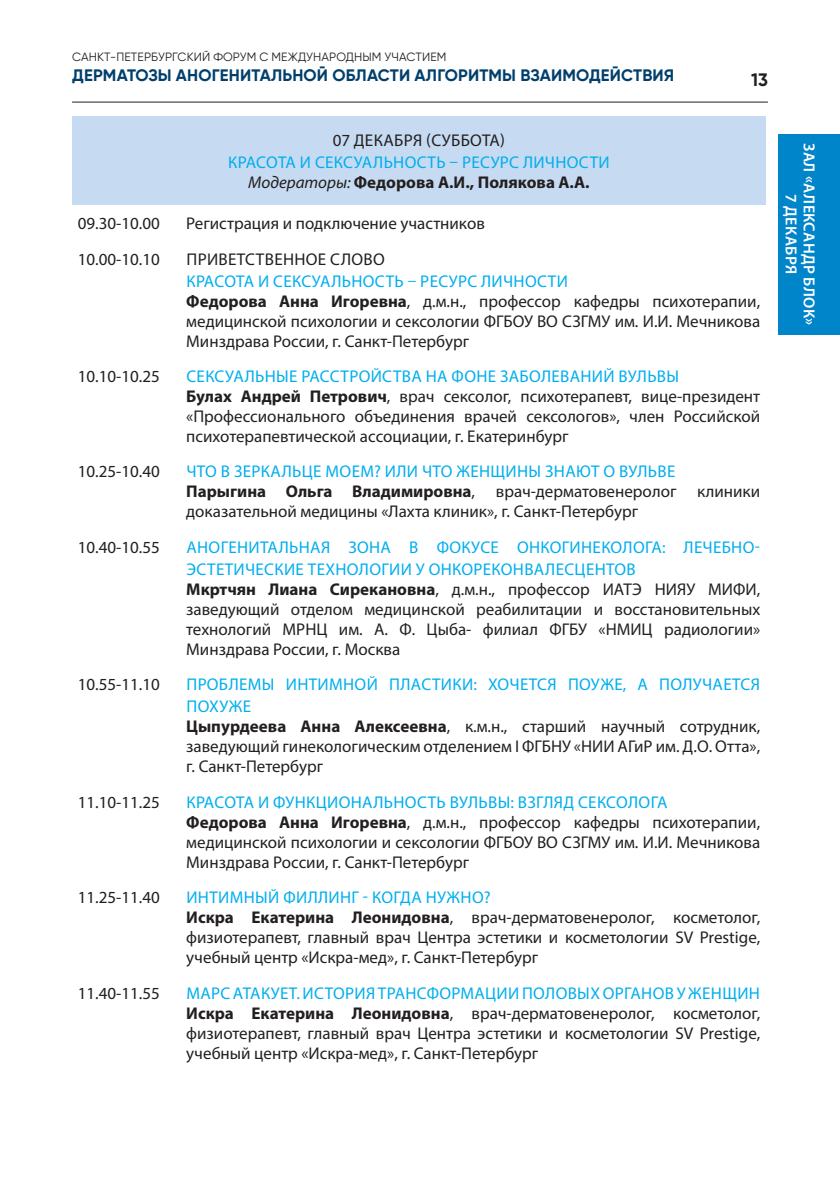
<style>
.page{position:relative;width:840px;height:1191px;background:#fff}
.page>*{position:absolute;margin:0;border:0;box-sizing:border-box;transform-origin:0 0}
.t1{font:700 18px "Gilroy";color:#231f20}
.t2{font:17px/20px "Myriad Pro";color:#231f20}
.t3{font:17px/22px "Myriad Pro";letter-spacing:.02em;color:#00aeef}
.t4{font:17px "Myriad Pro";letter-spacing:.02em;color:#231f20}
.t5{font:700 16.6px "Gilroy";letter-spacing:.01em;color:#003f6c}
.t6{font:600 16px/18px "Myriad Pro";letter-spacing:.02em;color:#fff;text-align:center}
.t7{font:12px "Gilroy";letter-spacing:.01em;color:#231f20}
.s1{font-style:italic;color:#231f20}
.s2{font-weight:700;color:#231f20}
.s3{color:#00aeef}
.s4{font-weight:700}
</style>
<div class="page">
<hr style="left:72px;top:102px;width:695px;height:1px;background:#231f20">
<div style="left:72px;top:116px;width:693px;height:89px;background:#c6dbf1"></div>
<div style="left:778px;top:134px;width:61px;height:201px;background:#0084ca"></div>
<p class="t7" style="left:72px;top:50px;width:376px">САНКТ-ПЕТЕРБУРГСКИЙ ФОРУМ С МЕЖДУНАРОДНЫМ УЧАСТИЕМ</p>
<p class="t5" style="left:72px;top:65px;width:603px">ДЕРМАТОЗЫ АНОГЕНИТАЛЬНОЙ ОБЛАСТИ АЛГОРИТМЫ ВЗАИМОДЕЙСТВИЯ</p>
<p class="t1" style="left:750px;top:69px;width:18px">13</p>
<p class="t4" style="left:332px;top:130px;width:174px">07 ДЕКАБРЯ (СУББОТА)</p>
<p class="t3" style="left:228px;top:152px;width:382px;line-height:20px;text-align:center">КРАСОТА И СЕКСУАЛЬНОСТЬ – РЕСУРС ЛИЧНОСТИ<br><span class="s1">Модераторы:</span> <span class="s2">Федорова А.И., Полякова А.А.</span></p>
<p class="t2" style="left:78px;top:213px;width:84px">09.30-10.00</p>
<p class="t2" style="left:186px;top:213px;width:300px">Регистрация и подключение участников</p>
<p class="t2" style="left:78px;top:249px;width:84px">10.00-10.10</p>
<p class="t4" style="left:186px;top:248px;width:200px">ПРИВЕТСТВЕННОЕ СЛОВО</p>
<p class="t2" style="left:186px;top:271px;width:575px"><span class="s3">КРАСОТА И СЕКСУАЛЬНОСТЬ – РЕСУРС ЛИЧНОСТИ<br></span><span class="s4">Федорова Анна Игоревна</span>, д.м.н., профессор кафедры психотерапии, медицинской психологии и сексологии ФГБОУ ВО СЗГМУ им. И.И. Мечникова Минздрава России, г. Санкт-Петербург</p>
<p class="t2" style="left:78px;top:366px;width:84px">10.10-10.25</p>
<p class="t2" style="left:186px;top:366px;width:575px"><span class="s3">СЕКСУАЛЬНЫЕ РАССТРОЙСТВА НА ФОНЕ ЗАБОЛЕВАНИЙ ВУЛЬВЫ<br></span><span class="s4">Булах Андрей Петрович</span>, врач сексолог, психотерапевт, вице-президент «Профессионального объединения врачей сексологов», член Российской психотерапевтической ассоциации, г. Екатеринбург</p>
<p class="t2" style="left:78px;top:461px;width:84px">10.25-10.40</p>
<p class="t2" style="left:186px;top:461px;width:575px"><span class="s3">ЧТО В ЗЕРКАЛЬЦЕ МОЕМ? ИЛИ ЧТО ЖЕНЩИНЫ ЗНАЮТ О ВУЛЬВЕ<br></span><span class="s4">Парыгина Ольга Владимировна</span>, врач-дерматовенеролог клиники доказательной медицины «Лахта клиник», г. Санкт-Петербург</p>
<p class="t2" style="left:78px;top:537px;width:84px">10.40-10.55</p>
<p class="t3" style="left:186px;top:536px;width:574px">АНОГЕНИТАЛЬНАЯ ЗОНА В ФОКУСЕ ОНКОГИНЕКОЛОГА: ЛЕЧЕБНО-<br>ЭСТЕТИЧЕСКИЕ ТЕХНОЛОГИИ У ОНКОРЕКОНВАЛЕСЦЕНТОВ</p>
<p class="t2" style="left:186px;top:579px;width:575px;text-align:justify"><span class="s4">Мкртчян Лиана Сирекановна</span>, д.м.н., профессор ИАТЭ НИЯУ МИФИ, заведующий отделом медицинской реабилитации и восстановительных технологий МРНЦ им. А. Ф. Цыба- филиал ФГБУ «НМИЦ радиологии» Минздрава России, г. Москва</p>
<p class="t2" style="left:78px;top:674px;width:84px">10.55-11.10</p>
<p class="t3" style="left:186px;top:673px;width:574px">ПРОБЛЕМЫ ИНТИМНОЙ ПЛАСТИКИ: ХОЧЕТСЯ ПОУЖЕ, А ПОЛУЧАЕТСЯ<br>ПОХУЖЕ</p>
<p class="t2" style="left:186px;top:716px;width:575px;text-align:justify"><span class="s4">Цыпурдеева Анна Алексеевна</span>, к.м.н., старший научный сотрудник, заведующий гинекологическим отделением I ФГБНУ «НИИ АГиР им. Д.О. Отта», г. Санкт-Петербург</p>
<p class="t2" style="left:78px;top:792px;width:84px">11.10-11.25</p>
<p class="t2" style="left:186px;top:792px;width:575px"><span class="s3">КРАСОТА И ФУНКЦИОНАЛЬНОСТЬ ВУЛЬВЫ: ВЗГЛЯД СЕКСОЛОГА<br></span><span class="s4">Федорова Анна Игоревна</span>, д.м.н., профессор кафедры психотерапии, медицинской психологии и сексологии ФГБОУ ВО СЗГМУ им. И.И. Мечникова Минздрава России, г. Санкт-Петербург</p>
<p class="t2" style="left:78px;top:887px;width:84px">11.25-11.40</p>
<p class="t2" style="left:186px;top:887px;width:575px"><span class="s3">ИНТИМНЫЙ ФИЛЛИНГ - КОГДА НУЖНО?<br></span><span class="s4">Искра Екатерина Леонидовна</span>, врач-дерматовенеролог, косметолог, физиотерапевт, главный врач Центра эстетики и косметологии SV Prestige, учебный центр «Искра-мед», г. Санкт-Петербург</p>
<p class="t2" style="left:78px;top:982px;width:84px">11.40-11.55</p>
<p class="t2" style="left:186px;top:982px;width:575px;text-align:justify"><span class="s3">МАРС АТАКУЕТ. ИСТОРИЯ ТРАНСФОРМАЦИИ ПОЛОВЫХ ОРГАНОВ У ЖЕНЩИН </span><span class="s4">Искра Екатерина Леонидовна</span>, врач-дерматовенеролог, косметолог, физиотерапевт, главный врач Центра эстетики и косметологии SV Prestige, учебный центр «Искра-мед», г. Санкт-Петербург</p>
<p class="t6" style="left:818px;top:143px;width:184px;rotate:90deg">ЗАЛ «АЛЕКСАНДР БЛОК»<br>7 ДЕКАБРЯ</p>
</div>
